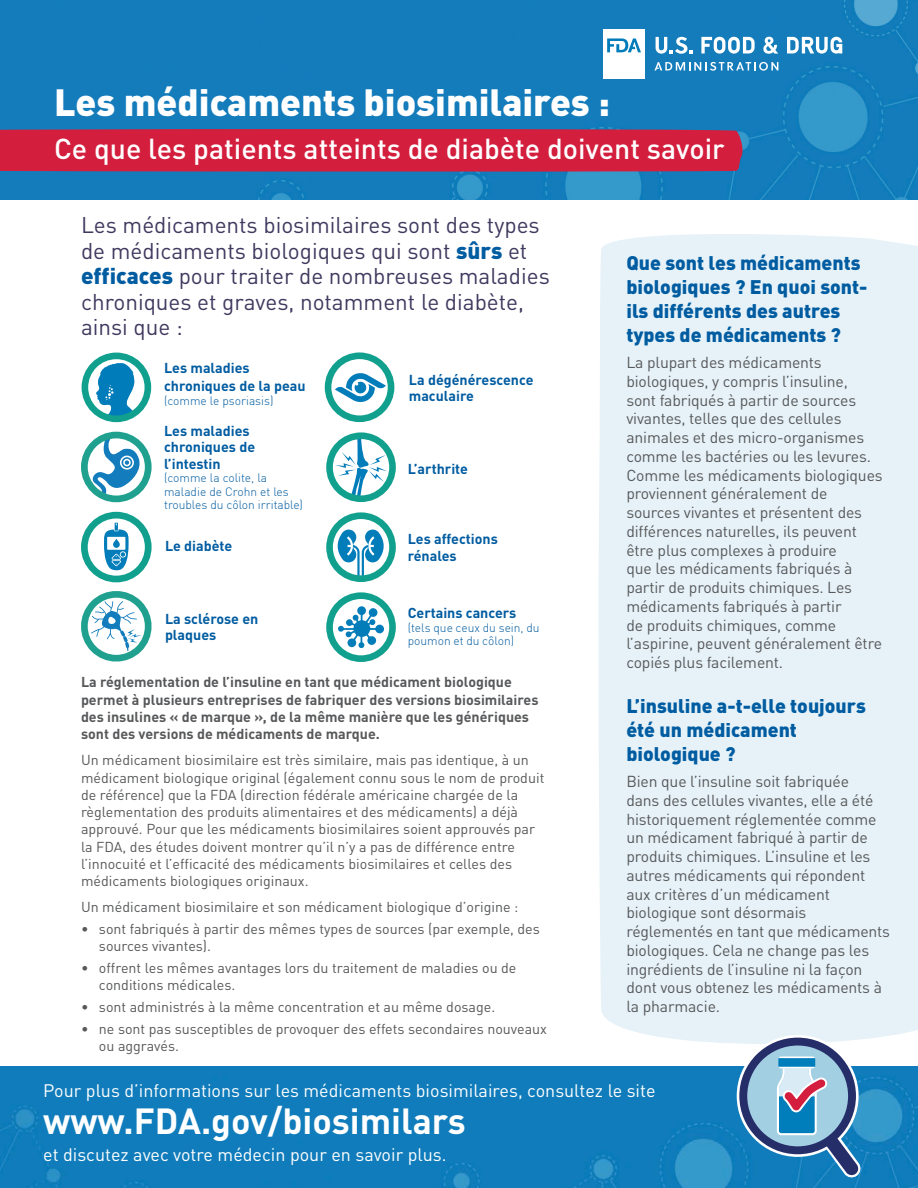
<style>
.page{position:relative;width:918px;height:1188px;background:#fff}
.page>*{position:absolute;margin:0;border:0;box-sizing:border-box;transform-origin:0 0}
.t1{font:900 37.5px "DIN Pro";color:#fff}
.t2{font:700 35.85px "DINOT";color:#fff}
.t3{font:500 28.5px "DIN Pro";color:#fff}
.t4{font:22.5px/25.5px "DIN Pro";color:#41395f}
.t5{font:900 19.5px/24px "DIN Pro";color:#005ca1}
.t6{font:18px "DIN Pro";color:#fff}
.t7{font:15.75px/18.8px "DIN Pro";letter-spacing:-.01em;color:#57585a}
.t8{font:14.25px/17.2px "DIN Pro";color:#57585a}
.t9{font:700 14.25px/17.2px "DIN Pro";color:#57585a}
.t10{font:700 14.25px/16.5px "DIN Pro";color:#005ca1}
.t11{font:300 12px/13.5px "DIN";color:#005ca1}
.s1{font-weight:900;color:#005ca1}
</style>
<div class="page">
<svg style="left:598px;top:234px;width:320px;height:810px;fill:#e6f2f8"></svg>
<img style="left:0;top:1066px;width:918px;height:122px">
<div style="left:0;top:0;width:918px;height:200px;background:#147cbb"></div>
<svg style="left:0;top:128px;width:745px;height:44px;background:#ca2243"></svg>
<svg style="left:737px;top:1035px;width:125px;height:144px;background:#729ec2"></svg>
<svg style="left:654px;top:62px;width:124px;height:9px"></svg>
<svg style="left:701px;top:37px;width:54px;height:17px"></svg>
<svg style="left:763px;top:37px;width:15px;height:17px"></svg>
<svg style="left:787px;top:37px;width:55px;height:17px"></svg>
<svg style="left:656px;top:37px;width:36px;height:17px"></svg>
<div style="left:603px;top:29px;width:42px;height:50px;background:#fff"></div>
<svg style="left:607px;top:38px;width:34px;height:14px"></svg>
<svg style="left:326px;top:432px;width:70px;height:70px"></svg>
<svg style="left:326px;top:592px;width:70px;height:70px"></svg>
<svg style="left:326px;top:512px;width:70px;height:70px"></svg>
<svg style="left:82px;top:353px;width:69px;height:69px"></svg>
<svg style="left:81px;top:512px;width:71px;height:70px"></svg>
<svg style="left:81px;top:432px;width:71px;height:70px"></svg>
<svg style="left:325px;top:352px;width:69px;height:70px"></svg>
<svg style="left:81px;top:591px;width:71px;height:71px"></svg>
<h1 class="t1" style="left:54px;top:70px;width:558px">Les médicaments biosimilaires :</h1>
<h1 class="t3" style="left:54px;top:126px;width:672px">Ce que les patients atteints de diabète doivent savoir</h1>
<p class="t4" style="left:81px;top:210px;width:470px">Les médicaments biosimilaires sont des types de médicaments biologiques qui sont <span class="s1">sûrs</span> et <span class="s1">efficaces</span> pour traiter de nombreuses maladies chroniques et graves, notamment le diabète, ainsi que :</p>
<p class="t10" style="left:164px;top:358px;width:143px;line-height:18px">Les maladies chroniques de la peau</p>
<p class="t11" style="left:164px;top:394px;width:111px">(comme le psoriasis)</p>
<p class="t10" style="left:164px;top:421px;width:93px">Les maladies chroniques de l’intestin</p>
<p class="t11" style="left:164px;top:471px;width:140px">(comme la colite, la maladie de Crohn et les troubles du côlon irritable)</p>
<p class="t10" style="left:165px;top:536px;width:69px">Le diabète</p>
<p class="t10" style="left:165px;top:609px;width:95px">La sclérose en plaques</p>
<p class="t10" style="left:409px;top:370px;width:126px">La dégénérescence maculaire</p>
<p class="t10" style="left:408px;top:458px;width:62px">L’arthrite</p>
<p class="t10" style="left:408px;top:529px;width:92px">Les affections rénales</p>
<p class="t10" style="left:408px;top:603px;width:110px">Certains cancers</p>
<p class="t11" style="left:408px;top:620px;width:133px">(tels que ceux du sein, du poumon et du côlon)</p>
<p class="t9" style="left:81px;top:672px;width:459px">La réglementation de l’insuline en tant que médicament biologique permet à plusieurs entreprises de fabriquer des versions biosimilaires des insulines « de marque », de la même manière que les génériques sont des versions de médicaments de marque.</p>
<p class="t8" style="left:81px;top:750px;width:465px">Un médicament biosimilaire est très similaire, mais pas identique, à un médicament biologique original (également connu sous le nom de produit de référence) que la FDA (direction fédérale américaine chargée de la règlementation des produits alimentaires et des médicaments) a déjà approuvé. Pour que les médicaments biosimilaires soient approuvés par la FDA, des études doivent montrer qu’il n’y a pas de différence entre l’innocuité et l’efficacité des médicaments biosimilaires et celles des médicaments biologiques originaux.</p>
<p class="t8" style="left:81px;top:897px;width:439px">Un médicament biosimilaire et son médicament biologique d’origine :</p>
<p class="t8" style="left:99px;top:919px;width:442px;text-indent:-18px">• sont fabriqués à partir des mêmes types de sources (par exemple, des sources vivantes).</p>
<p class="t8" style="left:99px;top:958px;width:419px;text-indent:-18px">• offrent les mêmes avantages lors du traitement de maladies ou de conditions médicales.</p>
<p class="t8" style="left:81px;top:997px;width:416px">• sont administrés à la même concentration et au même dosage.</p>
<p class="t8" style="left:99px;top:1019px;width:449px;text-indent:-18px">• ne sont pas susceptibles de provoquer des effets secondaires nouveaux ou aggravés.</p>
<h2 class="t5" style="left:626px;top:248px;width:243px">Que sont les médicaments biologiques ? En quoi sont&shy;ils différents des autres types de médicaments ?</h2>
<p class="t7" style="left:626px;top:352px;width:258px">La plupart des médicaments biologiques, y compris l’insuline,<br>sont fabriqués à partir de sources vivantes, telles que des cellules animales et des micro-organismes comme les bactéries ou les levures.<br>Comme les médicaments biologiques proviennent généralement de sources vivantes et présentent des différences naturelles, ils peuvent être plus complexes à produire<br>que les médicaments fabriqués à partir de produits chimiques. Les médicaments fabriqués à partir<br>de produits chimiques, comme l’aspirine, peuvent généralement être copiés plus facilement.</p>
<h2 class="t5" style="left:626px;top:691px;width:241px">L’insuline a-t-elle toujours été un médicament biologique ?</h2>
<p class="t7" style="left:626px;top:771px;width:265px">Bien que l’insuline soit fabriquée<br>dans des cellules vivantes, elle a été historiquement réglementée comme un médicament fabriqué à partir de produits chimiques. L’insuline et les autres médicaments qui répondent aux critères d’un médicament biologique sont désormais réglementés en tant que médicaments biologiques. Cela ne change pas les ingrédients de l’insuline ni la façon dont vous obtenez les médicaments à la pharmacie.</p>
<p class="t6" style="left:43px;top:1077px;width:614px">Pour plus d’informations sur les médicaments biosimilaires, consultez le site</p>
<p class="t2" style="left:43px;top:1098px;width:424px">www.FDA.gov/biosimilars</p>
<p class="t6" style="left:43px;top:1140px;width:405px">et discutez avec votre médecin pour en savoir plus.</p>
</div>
